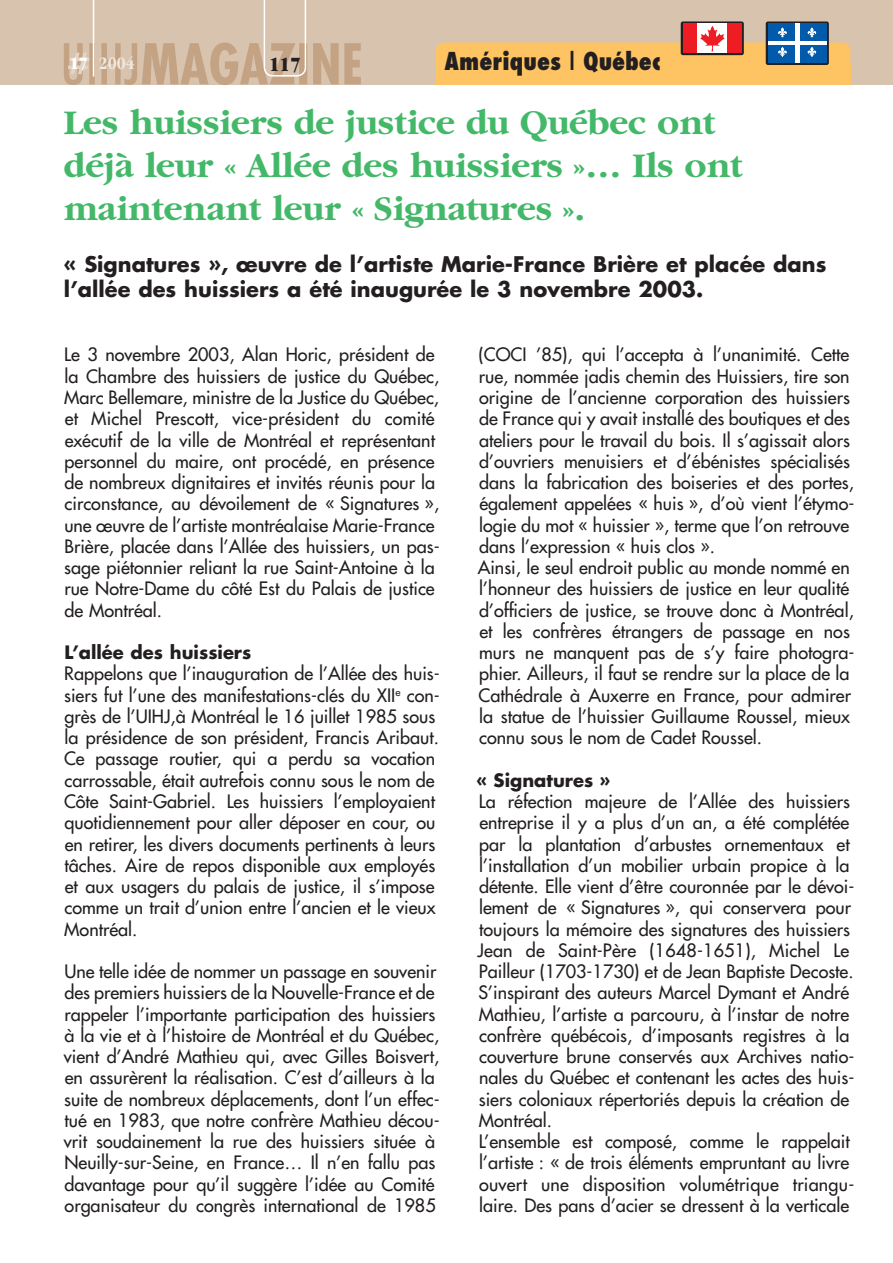
<style>
.page{position:relative;width:893px;height:1263px;background:#fff}
.page>*{position:absolute;margin:0;border:0;box-sizing:border-box;transform-origin:0 0}
.t1{font:700 36px/43.2px "Garamond";color:#44b869}
.t2{font:800 condensed 24px "Futura";color:#231f20}
.t3{font:700 21px/25.2px "Futura";color:#231f20}
.t4{font:ultra-condensed 21px "Garamond";color:#231f20}
.t5{font:18px/21.3px "Futura";color:#231f20}
.t6{font:700 18px "Futura";color:#231f20}
.t7{font:700 condensed 18px "Garamond";color:#f0e9df}
.s1{font-weight:400;font-stretch:ultra-condensed;color:#fff}
</style>
<div class="page">
<div style="left:0;top:0;width:893px;height:85px;background:#d8c3ae"></div>
<svg style="left:64px;top:0;width:297px;height:85px"></svg>
<svg style="left:766px;top:22px;width:63px;height:43px"></svg>
<div style="left:768px;top:24px;width:59px;height:39px;background:#015aaa"></div>
<hr style="left:795px;top:24px;width:4px;height:39px;background:#fff">
<svg style="left:681px;top:21px;width:63px;height:34px"></svg>
<div style="left:683px;top:24px;width:59px;height:29px;background:#ee1d23"></div>
<div style="left:697px;top:24px;width:30px;height:29px;background:#fff"></div>
<svg style="left:436px;top:26px;width:414px;height:59px"></svg>
<p class="t7" style="left:70px;top:53px;width:67px"><span class="s1">17</span> 2004</p>
<p class="t4" style="left:269px;top:53px;width:33px">117</p>
<h2 class="t2" style="left:445px;top:46px;width:218px">Amériques | Québec</h2>
<h1 class="t1" style="left:64px;top:101px;width:680px">Les huissiers de justice du Québec ont déjà leur « Allée des huissiers »… Ils ont maintenant leur « Signatures ».</h1>
<p class="t3" style="left:64px;top:251px;width:764px">« Signatures », œuvre de l’artiste Marie-France Brière et placée dans l’allée des huissiers a été inaugurée le 3 novembre 2003.</p>
<p class="t5" style="left:64px;top:344px;width:377px">Le 3 novembre 2003, Alan Horic, président de la Chambre des huissiers de justice du Québec, Marc Bellemare, ministre de la Justice du Québec, et Michel Prescott, vice-président du comité exécutif de la ville de Montréal et représentant personnel du maire, ont procédé, en présence de nombreux dignitaires et invités réunis pour la circonstance, au dévoilement de « Signatures », une œuvre de l’artiste montréalaise Marie-France Brière, placée dans l’Allée des huissiers, un pas&shy;sage piétonnier reliant la rue Saint-Antoine à la rue Notre-Dame du côté Est du Palais de justice de Montréal.</p>
<p class="t6" style="left:64px;top:640px;width:188px">L’allée des huissiers</p>
<p class="t5" style="left:64px;top:663px;width:377px">Rappelons que l’inauguration de l’Allée des huis&shy;siers fut l’une des manifestations-clés du XII<sup>e</sup> con&shy;grès de l’UIHJ,à Montréal le 16 juillet 1985 sous la présidence de son président, Francis Aribaut.<br>Ce passage routier, qui a perdu sa vocation carrossable, était autrefois connu sous le nom de Côte Saint-Gabriel. Les huissiers l’employaient quotidiennement pour aller déposer en cour, ou en retirer, les divers documents pertinents à leurs tâches. Aire de repos disponible aux employés et aux usagers du palais de justice, il s’impose comme un trait d’union entre l’ancien et le vieux Montréal.</p>
<p class="t5" style="left:64px;top:961px;width:377px">Une telle idée de nommer un passage en souvenir des premiers huissiers de la Nouvelle-France et de rappeler l’importante participation des huissiers à la vie et à l’histoire de Montréal et du Québec, vient d’André Mathieu qui, avec Gilles Boisvert, en assurèrent la réalisation. C’est d’ailleurs à la suite de nombreux déplacements, dont l’un effec&shy;tué en 1983, que notre confrère Mathieu décou&shy;vrit soudainement la rue des huissiers située à Neuilly-sur-Seine, en France… Il n’en fallu pas davantage pour qu’il suggère l’idée au Comité organisateur du congrès international de 1985</p>
<p class="t5" style="left:478px;top:344px;width:378px">(COCI ’85), qui l’accepta à l’unanimité. Cette rue, nommée jadis chemin des Huissiers, tire son origine de l’ancienne corporation des huissiers de France qui y avait installé des boutiques et des ateliers pour le travail du bois. Il s’agissait alors d’ouvriers menuisiers et d’ébénistes spécialisés dans la fabrication des boiseries et des portes, également appelées « huis », d’où vient l’étymo&shy;logie du mot « huissier », terme que l’on retrouve dans l’expression « huis clos ».<br>Ainsi, le seul endroit public au monde nommé en l’honneur des huissiers de justice en leur qualité d’officiers de justice, se trouve donc à Montréal, et les confrères étrangers de passage en nos murs ne manquent pas de s’y faire photogra&shy;phier. Ailleurs, il faut se rendre sur la place de la Cathédrale à Auxerre en France, pour admirer la statue de l’huissier Guillaume Roussel, mieux connu sous le nom de Cadet Roussel.</p>
<p class="t6" style="left:477px;top:767px;width:135px">« Signatures »</p>
<p class="t5" style="left:477px;top:790px;width:378px">La réfection majeure de l’Allée des huissiers entreprise il y a plus d’un an, a été complétée par la plantation d’arbustes ornementaux et l’installation d’un mobilier urbain propice à la détente. Elle vient d’être couronnée par le dévoi&shy;lement de « Signatures », qui conservera pour toujours la mémoire des signatures des huissiers Jean de Saint-Père (1648-1651), Michel Le Pailleur (1703-1730) et de Jean Baptiste Decoste.<br>S’inspirant des auteurs Marcel Dymant et André Mathieu, l’artiste a parcouru, à l’instar de notre confrère québécois, d’imposants registres à la couverture brune conservés aux Archives natio&shy;nales du Québec et contenant les actes des huis&shy;siers coloniaux répertoriés depuis la création de Montréal.<br>L’ensemble est composé, comme le rappelait l’artiste : « de trois éléments empruntant au livre ouvert une disposition volumétrique triangu&shy;laire. Des pans d’acier se dressent à la verticale</p>
</div>
